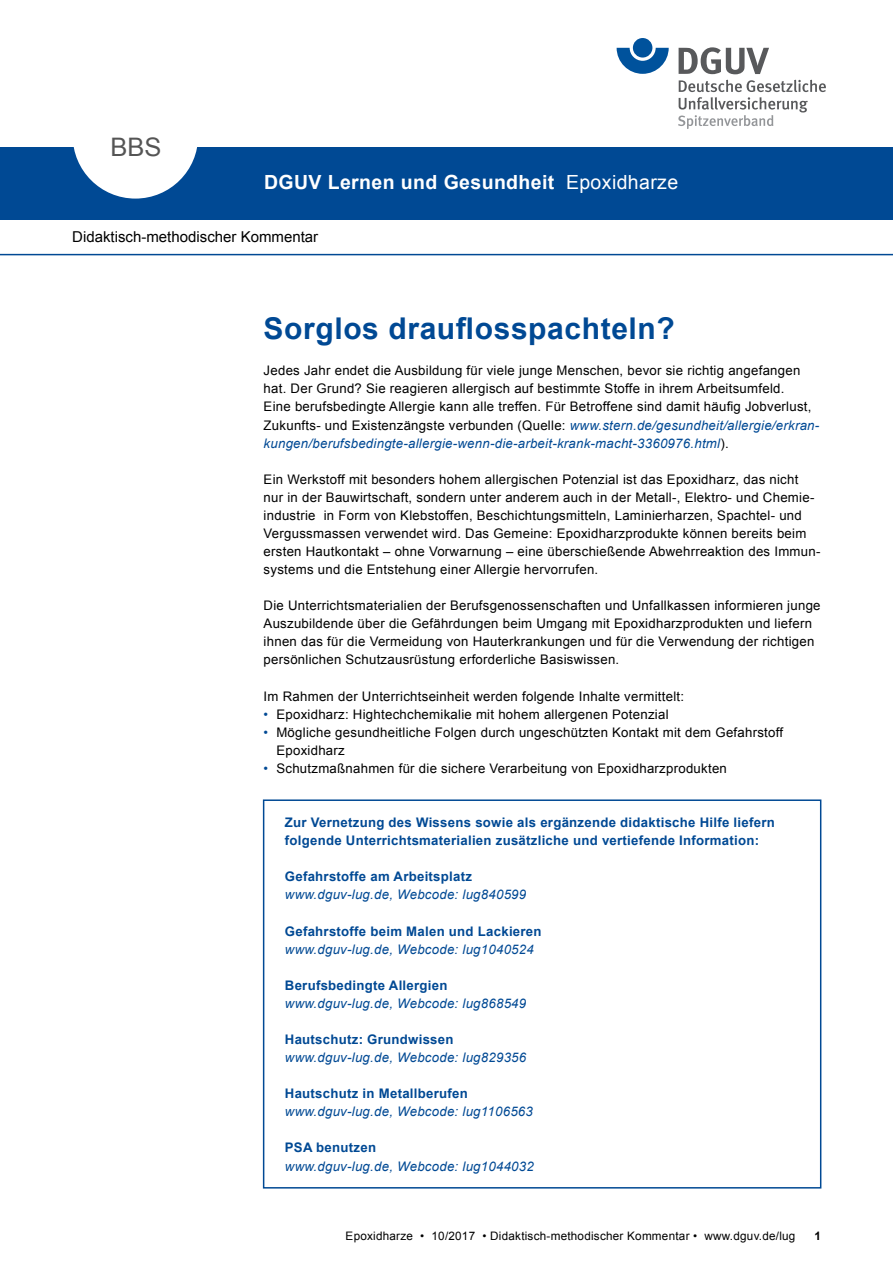
<style>
.page{position:relative;width:893px;height:1263px;background:#fff}
.page>*{position:absolute;margin:0;border:0;box-sizing:border-box;transform-origin:0 0}
.t1{font:700 30px "Arial";letter-spacing:.02em;color:#004994}
.t2{font:25.5px "Arial";color:#555}
.t3{font:700 19.5px "Arial";letter-spacing:.02em;color:#fff}
.t4{font:15px "Arial";color:#000}
.t5{font:13.2px/18px "Arial";letter-spacing:.02em;color:#000}
.t6{font:700 13.2px/18px "Arial";letter-spacing:.02em;color:#004994}
.t7{font:italic 13.2px "Arial";letter-spacing:.02em;color:#004994}
.t8{font:11.7px "Arial";letter-spacing:.02em;color:#000}
.t9{font:700 11.7px "Arial";color:#000}
.s1{font-weight:400}
.s2{font-style:italic;color:#004994}
.s3{color:#004994}
</style>
<div class="page">
<div style="left:0;top:147px;width:893px;height:73px;background:#004994"></div>
<svg style="left:73px;top:147px;width:125px;height:52px"></svg>
<svg style="left:617px;top:48px;width:52px;height:26px"></svg>
<div style="left:633px;top:38px;width:19px;height:20px;background:#00529c;border-radius:50%"></div>
<svg style="left:679px;top:47px;width:90px;height:27px"></svg>
<svg style="left:678px;top:80px;width:148px;height:49px"></svg>
<hr style="left:0;top:254px;width:893px;height:1px;background:#004994">
<div style="left:263px;top:799px;width:558px;height:389px;border:2px solid #004994"></div>
<h2 class="t2" style="left:110px;top:131px;width:53px">BBS</h2>
<h3 class="t3" style="left:264px;top:169px;width:416px">DGUV Lernen und Gesundheit <span class="s1">Epoxidharze</span></h3>
<p class="t4" style="left:72px;top:227px;width:247px">Didaktisch-methodischer Kommentar</p>
<h1 class="t1" style="left:264px;top:309px;width:413px">Sorglos drauflosspachteln?</h1>
<p class="t5" style="left:264px;top:362px;width:557px">Jedes Jahr endet die Ausbildung für viele junge Menschen, bevor sie richtig angefangen hat. Der Grund? Sie reagieren allergisch auf bestimmte Stoffe in ihrem Arbeitsumfeld.<br>Eine berufsbedingte Allergie kann alle treffen. Für Betroffene sind damit häufig Jobverlust, Zukunfts- und Existenzängste verbunden (Quelle: <span class="s2">www.stern.de/gesundheit/allergie/erkran&shy;kungen/berufsbedingte-allergie-wenn-die-arbeit-krank-macht-3360976.html</span>).</p>
<p class="t5" style="left:264px;top:470px;width:558px">Ein Werkstoff mit besonders hohem allergischen Potenzial ist das Epoxidharz, das nicht nur in der Bauwirtschaft, sondern unter anderem auch in der Metall-, Elektro- und Chemie&shy;industrie in Form von Klebstoffen, Beschichtungsmitteln, Laminierharzen, Spachtel- und Vergussmassen verwendet wird. Das Gemeine: Epoxidharzprodukte können bereits beim ersten Hautkontakt – ohne Vorwarnung – eine überschießende Abwehrreaktion des Immun&shy;systems und die Entstehung einer Allergie hervorrufen.</p>
<p class="t5" style="left:264px;top:597px;width:558px">Die Unterrichtsmaterialien der Berufsgenossenschaften und Unfallkassen informieren junge Auszubildende über die Gefährdungen beim Umgang mit Epoxidharzprodukten und liefern ihnen das für die Vermeidung von Hauterkrankungen und für die Verwendung der richtigen persönlichen Schutzausrüstung erforderliche Basiswissen.</p>
<p class="t5" style="left:264px;top:687px;width:422px">Im Rahmen der Unterrichtseinheit werden folgende Inhalte vermittelt:</p>
<p class="t5" style="left:264px;top:705px;width:406px"><span class="s3">•</span> Epoxidharz: Hightechchemikalie mit hohem allergenen Potenzial</p>
<p class="t5" style="left:276px;top:723px;width:508px;text-indent:-13px"><span class="s3">•</span> Mögliche gesundheitliche Folgen durch ungeschützten Kontakt mit dem Gefahrstoff<br>Epoxidharz</p>
<p class="t5" style="left:264px;top:759px;width:465px"><span class="s3">•</span> Schutzmaßnahmen für die sichere Verarbeitung von Epoxidharzprodukten</p>
<p class="t6" style="left:285px;top:814px;width:491px">Zur Vernetzung des Wissens sowie als ergänzende didaktische Hilfe liefern folgende Unterrichtsmaterialien zusätzliche und vertiefende Information:</p>
<p class="t6" style="left:285px;top:868px;width:189px">Gefahrstoffe am Arbeitsplatz</p>
<p class="t7" style="left:285px;top:886px;width:243px">www.dguv-lug.de, Webcode: lug840599</p>
<p class="t6" style="left:285px;top:922px;width:258px">Gefahrstoffe beim Malen und Lackieren</p>
<p class="t7" style="left:285px;top:940px;width:250px">www.dguv-lug.de, Webcode: lug1040524</p>
<p class="t6" style="left:285px;top:976px;width:164px">Berufsbedingte Allergien</p>
<p class="t7" style="left:285px;top:995px;width:243px">www.dguv-lug.de, Webcode: lug868549</p>
<p class="t6" style="left:285px;top:1031px;width:170px">Hautschutz: Grundwissen</p>
<p class="t7" style="left:285px;top:1049px;width:243px">www.dguv-lug.de, Webcode: lug829356</p>
<p class="t6" style="left:285px;top:1085px;width:184px">Hautschutz in Metallberufen</p>
<p class="t7" style="left:285px;top:1103px;width:249px">www.dguv-lug.de, Webcode: lug1106563</p>
<p class="t6" style="left:285px;top:1139px;width:93px">PSA benutzen</p>
<p class="t7" style="left:285px;top:1157px;width:250px">www.dguv-lug.de, Webcode: lug1044032</p>
<p class="t8" style="left:346px;top:1228px;width:451px">Epoxidharze • 10/2017 • Didaktisch-methodischer Kommentar • www.dguv.de/lug</p>
<p class="t9" style="left:815px;top:1228px;width:8px">1</p>
</div>
